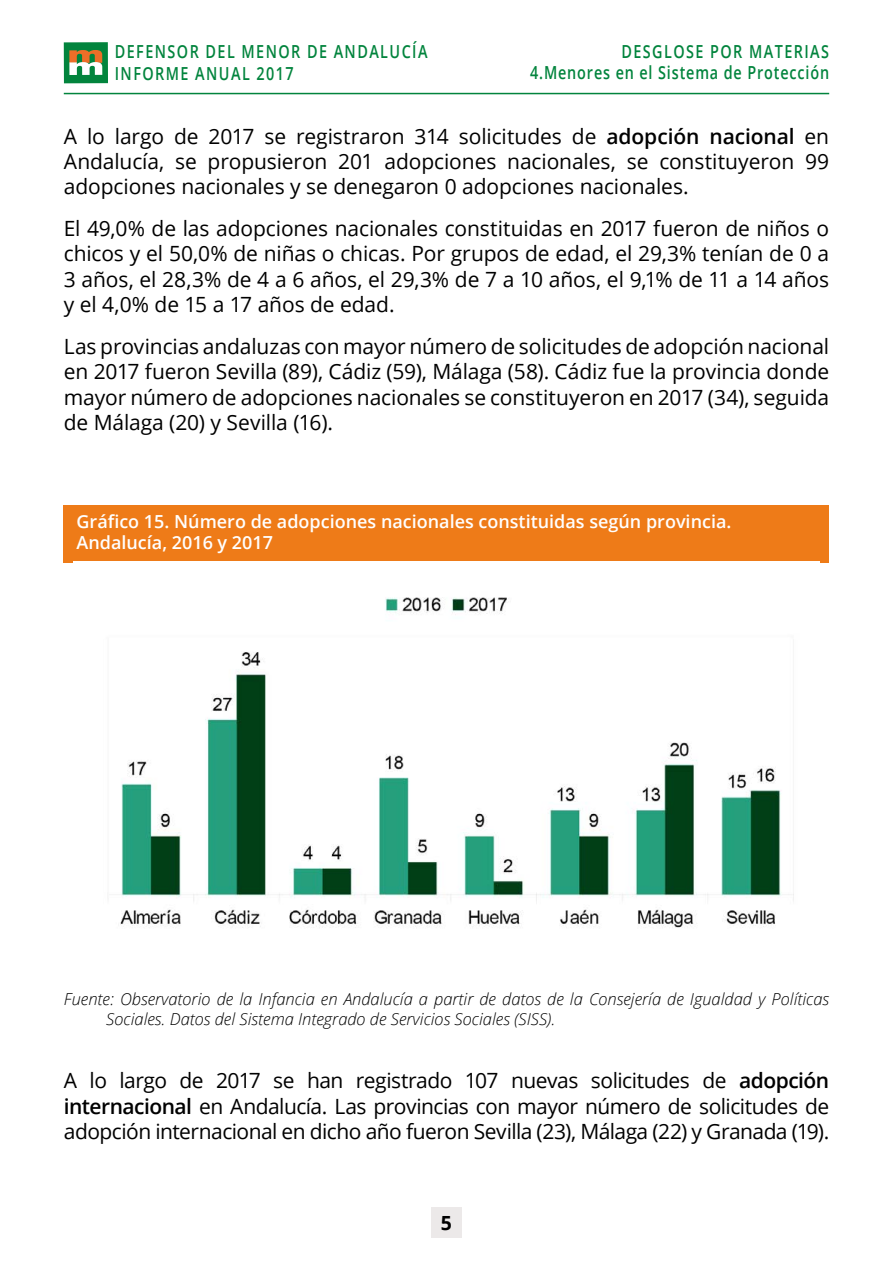
<style>
.page{position:relative;width:893px;height:1263px;background:#fff}
.page>*{position:absolute;margin:0;border:0;box-sizing:border-box;transform-origin:0 0}
.PARRAFO_SEPARATA{font:21px/25.2px "Open Sans";letter-spacing:-.005em;color:#000;text-align:justify}
.t1{font:700 19.5px "Open Sans";color:#000}
.TITULO_GRÁFICO{font:600 18px/21.6px "Open Sans";color:#fff}
.t2{font:600 18px/21.6px "Open Sans";letter-spacing:.1em;color:#02843d;scale:.8 1}
.t3{font:600 18px "Open Sans";letter-spacing:.06em;color:#02843d;scale:.8 1}
._04_PIE_TABLA_GRAFIC{font:italic 300 16.5px/19.8px "Open Sans";color:#000}
.s1{font-weight:600}
</style>
<div class="page">
<div style="left:431px;top:1208px;width:31px;height:30px;background:#ece9e9"></div>
<div style="left:64px;top:42px;width:44px;height:41px;background:#02843d"></div>
<svg style="left:69px;top:50px;width:33px;height:25px"></svg>
<hr style="left:64px;top:93px;width:765px;height:1px;background:#02843d">
<div style="left:64px;top:505px;width:765px;height:58px;background:#ee7b18"></div>
<img style="left:73px;top:562px;width:746px;height:366px">
<p class="t2" style="left:115px;top:40px;width:392px">DEFENSOR DEL MENOR DE ANDALUCÍA<br>INFORME ANUAL 2017</p>
<p class="t2" style="left:621px;top:40px;width:261px">DESGLOSE POR MATERIAS</p>
<p class="t3" style="left:530px;top:60px;width:375px">4.Menores en el Sistema de Protección</p>
<p class="PARRAFO_SEPARATA" style="left:64px;top:123px;width:767px">A lo largo de 2017 se registraron 314 solicitudes de <span class="s1">adopción nacional</span> en Andalucía, se propusieron 201 adopciones nacionales, se constituyeron 99 adopciones nacionales y se denegaron 0 adopciones nacionales.</p>
<p class="PARRAFO_SEPARATA" style="left:64px;top:215px;width:767px">El 49,0% de las adopciones nacionales constituidas en 2017 fueron de niños o chicos y el 50,0% de niñas o chicas. Por grupos de edad, el 29,3% tenían de 0 a 3 años, el 28,3% de 4 a 6 años, el 29,3% de 7 a 10 años, el 9,1% de 11 a 14 años y el 4,0% de 15 a 17 años de edad.</p>
<p class="PARRAFO_SEPARATA" style="left:64px;top:333px;width:767px">Las provincias andaluzas con mayor número de solicitudes de adopción nacional en 2017 fueron Sevilla (89), Cádiz (59), Málaga (58). Cádiz fue la provincia donde mayor número de adopciones nacionales se constituyeron en 2017 (34), seguida de Málaga (20) y Sevilla (16).</p>
<p class="TITULO_GRÁFICO" style="left:77px;top:510px;width:656px">Gráfico 15. Número de adopciones nacionales constituidas según provincia.<br>Andalucía, 2016 y 2017</p>
<p class="_04_PIE_TABLA_GRAFIC" style="left:106px;top:989px;width:724px;text-indent:-43px">Fuente: Observatorio de la Infancia en Andalucía a partir de datos de la Consejería de Igualdad y Políticas<br>Sociales. Datos del Sistema Integrado de Servicios Sociales (SISS).</p>
<p class="PARRAFO_SEPARATA" style="left:64px;top:1068px;width:767px">A lo largo de 2017 se han registrado 107 nuevas solicitudes de <span class="s1">adopción internacional</span> en Andalucía. Las provincias con mayor número de solicitudes de adopción internacional en dicho año fueron Sevilla (23), Málaga (22) y Granada (19).</p>
<p class="t1" style="left:441px;top:1209px;width:13px">5</p>
</div>
